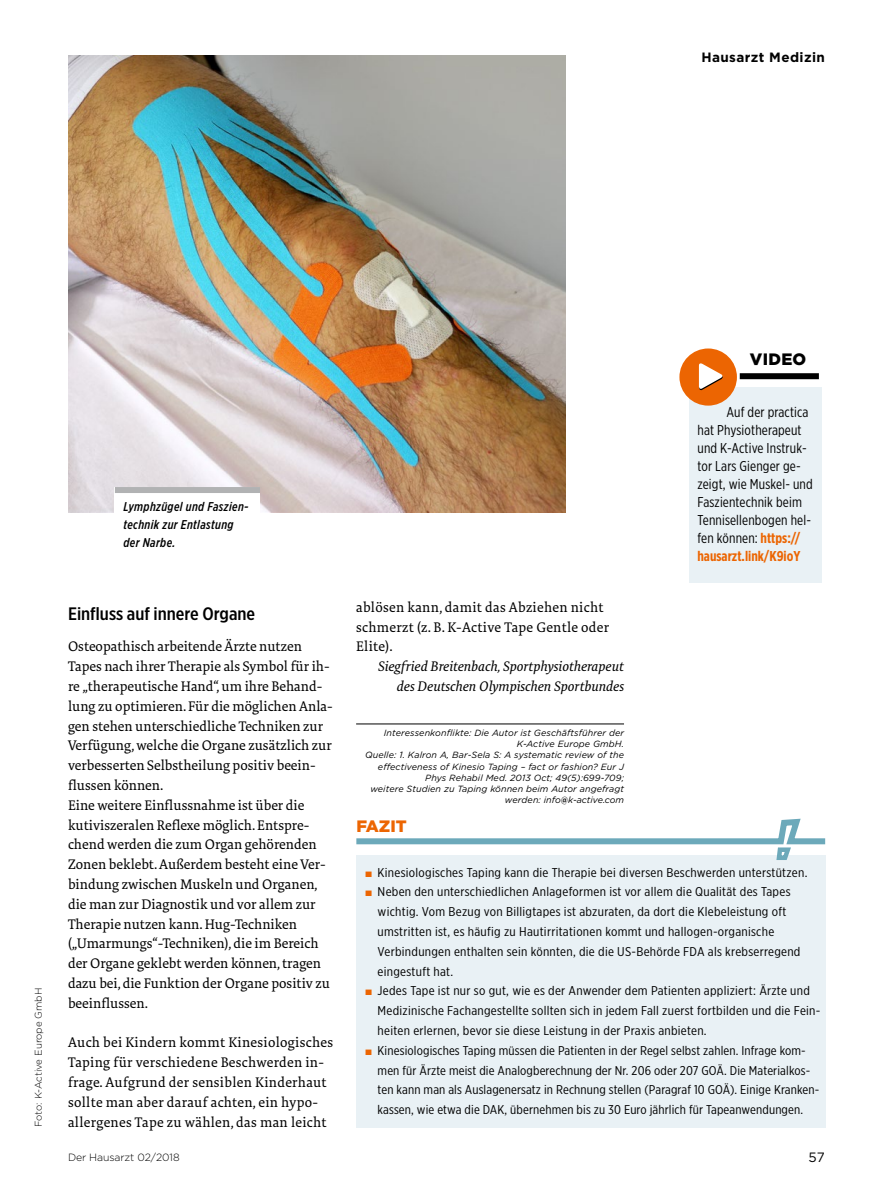
<style>
.page{position:relative;width:893px;height:1191px;background:#fff}
.page>*{position:absolute;margin:0;border:0;box-sizing:border-box;transform-origin:0 0}
.t1{font:500 18px "Gotham X Narrow";color:#000;scale:1.1 1}
.t2{font:900 16.5px "Gotham";color:#ec6502}
.t3{font:900 16.5px "Gotham";letter-spacing:.02em;color:#000}
.t4{font:14.25px/19.8px "Tundra Pro";color:#000}
.t5{font:14.25px/19.8px "Tundra Pro";letter-spacing:.02em;color:#000}
.t6{font:14.25px/18px "Gotham X Narrow";letter-spacing:.01em;color:#000}
.t7{font:italic 14.25px/19.8px "Tundra Pro";color:#000;text-align:right}
.t8{font:700 13.5px "Gotham";letter-spacing:.03em;color:#000}
.t9{font:13.5px "Gotham";color:#000}
.t10{font:12.75px/19.8px "Gotham X Narrow";letter-spacing:.02em;color:#000;scale:1.1 1}
.t11{font:12.75px/19.8px "Gotham X Narrow";letter-spacing:.02em;color:#000;scale:1.08 1}
.t12{font:italic 500 12.75px/18px "Gotham X Narrow";letter-spacing:.03em;color:#000}
.t13{font:300 10.5px "Gotham";letter-spacing:-.01em;color:#000}
.t14{font:300 9.75px "Gotham";color:#000}
.t15{font:italic 9px/11.2px "Gotham";letter-spacing:.01em;color:#000;text-align:right}
.s1{font-family:"Gotham X Narrow";font-weight:500;font-style:normal}
.s2{font-weight:700;color:#ec6502}
.s3{font-family:"European Pi CRM 3";color:#ec6502}
</style>
<div class="page">
<img style="left:68px;top:56px;width:498px;height:456px">
<hr style="left:356px;top:723px;width:268px;height:1px;background:#000">
<div style="left:115px;top:487px;width:145px;height:60px;background:#fff"></div>
<div style="left:115px;top:487px;width:145px;height:6px;background:#b1b2b3"></div>
<div style="left:356px;top:855px;width:469px;height:272px;background:#e9f1f5"></div>
<svg style="left:356px;top:818px;width:470px;height:44px"></svg>
<div style="left:689px;top:388px;width:133px;height:195px;background:#e9f1f5"></div>
<div style="left:740px;top:373px;width:79px;height:6px;background:#000"></div>
<div style="left:679px;top:348px;width:58px;height:57px;background:#ec6502;border-radius:50%"></div>
<svg style="left:699px;top:363px;width:24px;height:28px"></svg>
<p class="t8" style="left:701px;top:48px;width:125px">Hausarzt Medizin</p>
<p class="t14" style="left:32px;top:1127px;width:141px;rotate:-90deg">Foto: K-Active Europe GmbH</p>
<p class="t12" style="left:123px;top:497px;width:127px">Lymphzügel und Faszien&shy;technik zur Entlastung der Narbe.</p>
<p class="t1" style="left:68px;top:602px;width:172px">Einfluss auf innere Organe</p>
<p class="t4" style="left:68px;top:637px;width:266px">Osteopathisch arbeitende Ärzte nutzen Tapes nach ihrer Therapie als Symbol für ih&shy;re „therapeutische Hand“, um ihre Behand&shy;lung zu optimieren. Für die möglichen Anla&shy;gen stehen unterschiedliche Techniken zur Verfügung, welche die Organe zusätzlich zur verbesserten Selbstheilung positiv beein&shy;flussen können.<br>Eine weitere Einflussnahme ist über die kutiviszeralen Reflexe möglich. Entspre&shy;chend werden die zum Organ gehörenden Zonen beklebt. Außerdem besteht eine Ver&shy;bindung zwischen Muskeln und Organen, die man zur Diagnostik und vor allem zur Therapie nutzen kann. Hug-Techniken („Umarmungs“-Techniken), die im Bereich der Organe geklebt werden können, tragen dazu bei, die Funktion der Organe positiv zu beeinflussen.</p>
<p class="t5" style="left:68px;top:1033px;width:267px">Auch bei Kindern kommt Kinesiologisches Taping für verschiedene Beschwerden in&shy;frage. Aufgrund der sensiblen Kinderhaut sollte man aber darauf achten, ein hypo&shy;allergenes Tape zu wählen, das man leicht</p>
<p class="t13" style="left:68px;top:1150px;width:113px">Der Hausarzt 02/2018</p>
<p class="t3" style="left:750px;top:347px;width:58px">VIDEO</p>
<p class="t5" style="left:356px;top:597px;width:255px">ablösen kann, damit das Abziehen nicht schmerzt (z. B. K-Active Tape Gentle oder<br>Elite).</p>
<p class="t7" style="left:378px;top:656px;width:247px">Siegfried Breitenbach, Sportphysiotherapeut des Deutschen Olympischen Sportbundes</p>
<p class="t15" style="left:365px;top:727px;width:260px">Interessenkonflikte: Die Autor ist Geschäftsführer der K-Active Europe GmbH.<br>Quelle: 1. Kalron A, Bar-Sela S: A systematic review of the effectiveness of Kinesio Taping – fact or fashion? Eur J Phys Rehabil Med. 2013 Oct; 49(5):699-709;<br>weitere Studien zu Taping können beim Autor angefragt werden: info<span class="s1">@</span>k-active.com</p>
<p class="t6" style="left:697px;top:402px;width:117px;text-indent:29px">Auf der practica hat Physiotherapeut und K-Active Instruk&shy;tor Lars Gienger ge&shy;zeigt, wie Muskel- und<br>Faszientechnik beim<br>Tennisellenbogen hel&shy;fen können: <span class="s2">https:// hausarzt.link/K9ioY</span></p>
<p class="t2" style="left:356px;top:814px;width:52px">FAZIT</p>
<p class="t10" style="left:365px;top:862px;width:404px"><span class="s3">▪</span> Kinesiologisches Taping kann die Therapie bei diversen Beschwerden unterstützen.</p>
<p class="t10" style="left:378px;top:881px;width:386px;text-indent:-13px"><span class="s3">▪</span> Neben den unterschiedlichen Anlageformen ist vor allem die Qualität des Tapes wichtig. Vom Bezug von Billigtapes ist abzuraten, da dort die Klebeleistung oft umstritten ist, es häufig zu Hautirritationen kommt und hallogen-organische Verbindungen enthalten sein könnten, die die US-Behörde FDA als krebserregend eingestuft hat.</p>
<p class="t10" style="left:378px;top:980px;width:404px;text-indent:-13px"><span class="s3">▪</span> Jedes Tape ist nur so gut, wie es der Anwender dem Patienten appliziert: Ärzte und<br>Medizinische Fachangestellte sollten sich in jedem Fall zuerst fortbilden und die Fein&shy;heiten erlernen, bevor sie diese Leistung in der Praxis anbieten.</p>
<p class="t11" style="left:378px;top:1040px;width:410px;text-indent:-13px"><span class="s3">▪</span> Kinesiologisches Taping müssen die Patienten in der Regel selbst zahlen. Infrage kom&shy;men für Ärzte meist die Analogberechnung der Nr. 206 oder 207 GOÄ. Die Materialkos&shy;ten kann man als Auslagenersatz in Rechnung stellen (Paragraf 10 GOÄ). Einige Kranken&shy;kassen, wie etwa die DAK, übernehmen bis zu 30 Euro jährlich für Tapeanwendungen.</p>
<p class="t9" style="left:809px;top:1148px;width:18px">57</p>
</div>
